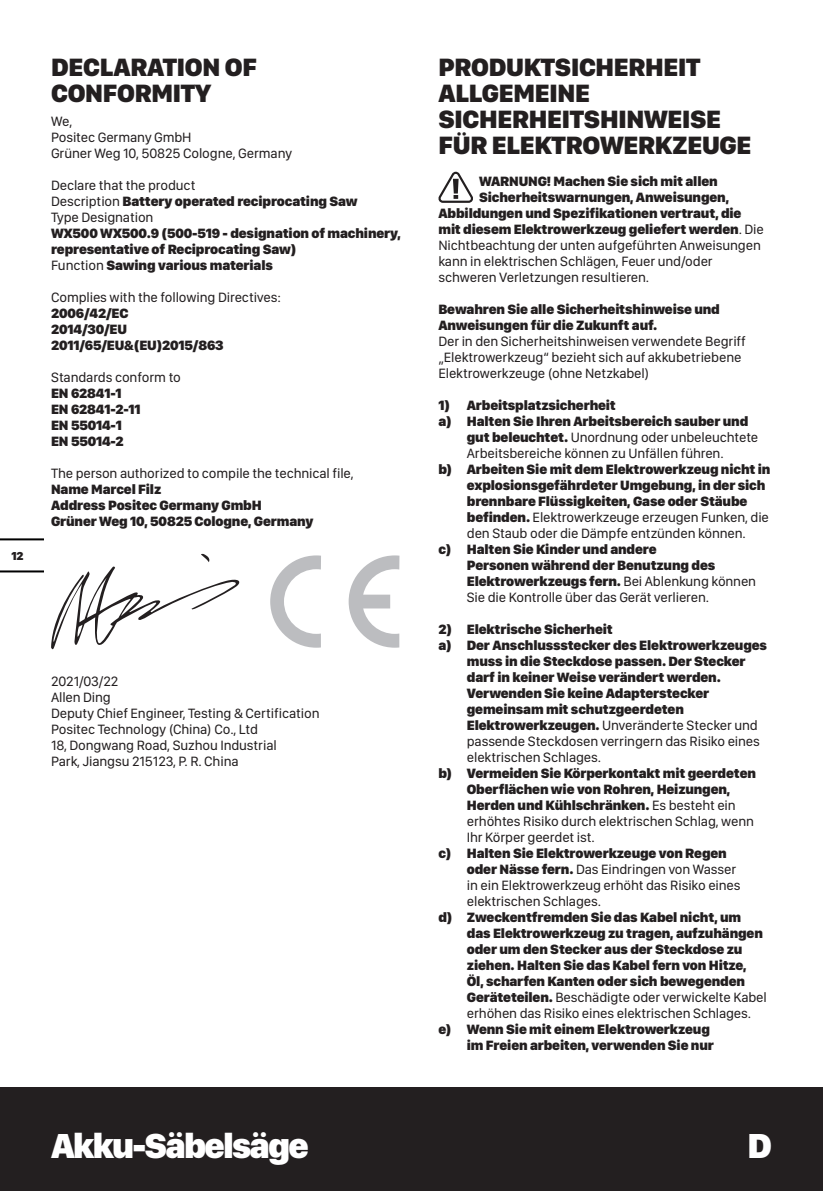
<style>
.page{position:relative;width:823px;height:1191px;background:#fff}
.page>*{position:absolute;margin:0;border:0;box-sizing:border-box;transform-origin:0 0}
.t1{font:900 36px "SF Compact Display";letter-spacing:-.05em;color:#fff}
.t2{font:900 26px/26px "SF Compact Display";letter-spacing:-.01em;color:#231f20}
.t3{font:900 14px/16px "SF Compact Display";letter-spacing:-.01em;color:#231f20}
.t4{font:14px/16px "SF Compact Display";letter-spacing:-.01em;color:#231f20}
.t5{font:900 12px "SF Compact Display";color:#231f20}
.s1{font-weight:900}
.s2{font-weight:400}
</style>
<div class="page">
<div style="left:0;top:1087px;width:822px;height:104px;background:#231f20"></div>
<hr style="left:0;top:570px;width:43px;height:2px;background:#000">
<hr style="left:0;top:538px;width:43px;height:2px;background:#000">
<svg style="left:51px;top:553px;width:189px;height:97px"></svg>
<svg style="left:270px;top:555px;width:51px;height:92px"></svg>
<svg style="left:348px;top:555px;width:51px;height:92px"></svg>
<svg style="left:438px;top:172px;width:35px;height:31px"></svg>
<p class="t5" style="left:11px;top:552px;width:14px">12</p>
<h2 class="t2" style="left:51px;top:56px;width:207px">DECLARATION OF<br>CONFORMITY</h2>
<p class="t4" style="left:51px;top:114px;width:242px">We,<br>Positec Germany GmbH<br>Grüner Weg 10, 50825 Cologne, Germany</p>
<p class="t4" style="left:51px;top:178px;width:308px">Declare that the product<br>Description <span class="s1">Battery operated reciprocating Saw<br></span>Type Designation</p>
<p class="t3" style="left:51px;top:226px;width:351px">WX500 WX500.9 (500-519 - designation of machinery, representative of Reciprocating Saw)<br><span class="s2">Function</span> Sawing various materials</p>
<p class="t4" style="left:51px;top:290px;width:231px">Complies with the following Directives:</p>
<p class="t3" style="left:51px;top:306px;width:174px">2006/42/EC<br>2014/30/EU<br>2011/65/EU&amp;(EU)2015/863</p>
<p class="t4" style="left:51px;top:370px;width:131px">Standards conform to</p>
<p class="t3" style="left:51px;top:386px;width:91px">EN 62841-1<br>EN 62841-2-11<br>EN 55014-1<br>EN 55014-2</p>
<p class="t4" style="left:51px;top:466px;width:304px">The person authorized to compile the technical file,</p>
<p class="t3" style="left:51px;top:482px;width:264px">Name Marcel Filz<br>Address Positec Germany GmbH<br>Grüner Weg 10, 50825 Cologne, Germany</p>
<p class="t4" style="left:51px;top:674px;width:270px">2021/03/22<br>Allen Ding<br>Deputy Chief Engineer, Testing &amp; Certification<br>Positec Technology (China) Co., Ltd<br>18, Dongwang Road, Suzhou Industrial<br>Park, Jiangsu 215123, P. R. China</p>
<h2 class="t2" style="left:438px;top:56px;width:314px">PRODUKTSICHERHEIT<br>ALLGEMEINE<br>SICHERHEITSHINWEISE<br>FÜR ELEKTROWERKZEUGE</h2>
<p class="t3" style="left:479px;top:174px;width:240px">WARNUNG! Machen Sie sich mit allen</p>
<p class="t3" style="left:479px;top:190px;width:251px">Sicherheitswarnungen, Anweisungen,</p>
<p class="t3" style="left:438px;top:206px;width:304px">Abbildungen und Spezifikationen vertraut, die</p>
<p class="t3" style="left:438px;top:222px;width:327px">mit diesem Elektrowerkzeug geliefert werden<span class="s2">. Die</span></p>
<p class="t4" style="left:438px;top:238px;width:324px">Nichtbeachtung der unten aufgeführten Anweisungen</p>
<p class="t4" style="left:438px;top:254px;width:275px">kann in elektrischen Schlägen, Feuer und/oder</p>
<p class="t4" style="left:438px;top:270px;width:212px">schweren Verletzungen resultieren.</p>
<p class="t3" style="left:438px;top:302px;width:283px">Bewahren Sie alle Sicherheitshinweise und<br>Anweisungen für die Zukunft auf.</p>
<p class="t4" style="left:438px;top:334px;width:309px">Der in den Sicherheitshinweisen verwendete Begriff „Elektrowerkzeug“ bezieht sich auf akkubetriebene<br>Elektrowerkzeuge (ohne Netzkabel)</p>
<p class="t3" style="left:438px;top:398px;width:179px">1) Arbeitsplatzsicherheit</p>
<p class="t3" style="left:438px;top:414px;width:311px">a) Halten Sie Ihren Arbeitsbereich sauber und</p>
<p class="t4" style="left:466px;top:430px;width:293px"><span class="s1">gut beleuchtet.</span> Unordnung oder unbeleuchtete</p>
<p class="t4" style="left:466px;top:446px;width:258px">Arbeitsbereiche können zu Unfällen führen.</p>
<p class="t3" style="left:466px;top:462px;width:305px;text-indent:-28px">b) Arbeiten Sie mit dem Elektrowerkzeug nicht in explosionsgefährdeter Umgebung, in der sich brennbare Flüssigkeiten, Gase oder Stäube befinden. <span class="s2">Elektrowerkzeuge erzeugen Funken, die den Staub oder die Dämpfe entzünden können.</span></p>
<p class="t3" style="left:466px;top:542px;width:291px;text-indent:-28px">c) Halten Sie Kinder und andere<br>Personen während der Benutzung des Elektrowerkzeugs fern. <span class="s2">Bei Ablenkung können Sie die Kontrolle über das Gerät verlieren.</span></p>
<p class="t3" style="left:438px;top:622px;width:176px">2) Elektrische Sicherheit</p>
<p class="t3" style="left:438px;top:638px;width:330px">a) Der Anschlussstecker des Elektrowerkzeuges</p>
<p class="t3" style="left:466px;top:654px;width:280px">muss in die Steckdose passen. Der Stecker</p>
<p class="t3" style="left:466px;top:670px;width:255px">darf in keiner Weise verändert werden.</p>
<p class="t3" style="left:466px;top:686px;width:244px">Verwenden Sie keine Adapterstecker</p>
<p class="t3" style="left:466px;top:702px;width:218px">gemeinsam mit schutzgeerdeten</p>
<p class="t4" style="left:466px;top:718px;width:292px"><span class="s1">Elektrowerkzeugen.</span> Unveränderte Stecker und</p>
<p class="t4" style="left:466px;top:734px;width:294px">passende Steckdosen verringern das Risiko eines</p>
<p class="t4" style="left:466px;top:750px;width:136px">elektrischen Schlages.</p>
<p class="t3" style="left:466px;top:766px;width:290px;text-indent:-28px">b) Vermeiden Sie Körperkontakt mit geerdeten Oberflächen wie von Rohren, Heizungen, Herden und Kühlschränken. <span class="s2">Es besteht ein erhöhtes Risiko durch elektrischen Schlag, wenn Ihr Körper geerdet ist.</span></p>
<p class="t4" style="left:466px;top:846px;width:275px;text-indent:-28px"><span class="s1">c) Halten Sie Elektrowerkzeuge von Regen oder Nässe fern.</span> Das Eindringen von Wasser in ein Elektrowerkzeug erhöht das Risiko eines elektrischen Schlages.</p>
<p class="t3" style="left:466px;top:910px;width:301px;text-indent:-28px">d) Zweckentfremden Sie das Kabel nicht, um das Elektrowerkzeug zu tragen, aufzuhängen oder um den Stecker aus der Steckdose zu ziehen. Halten Sie das Kabel fern von Hitze, Öl, scharfen Kanten oder sich bewegenden Geräteteilen. <span class="s2">Beschädigte oder verwickelte Kabel erhöhen das Risiko eines elektrischen Schlages.</span></p>
<p class="t3" style="left:438px;top:1022px;width:277px;text-align:right">e) Wenn Sie mit einem Elektrowerkzeug im Freien arbeiten, verwenden Sie nur</p>
<h1 class="t1" style="left:51px;top:1133px;width:259px">Akku-Säbelsäge</h1>
<h1 class="t1" style="left:747px;top:1133px;width:26px">D</h1>
</div>
